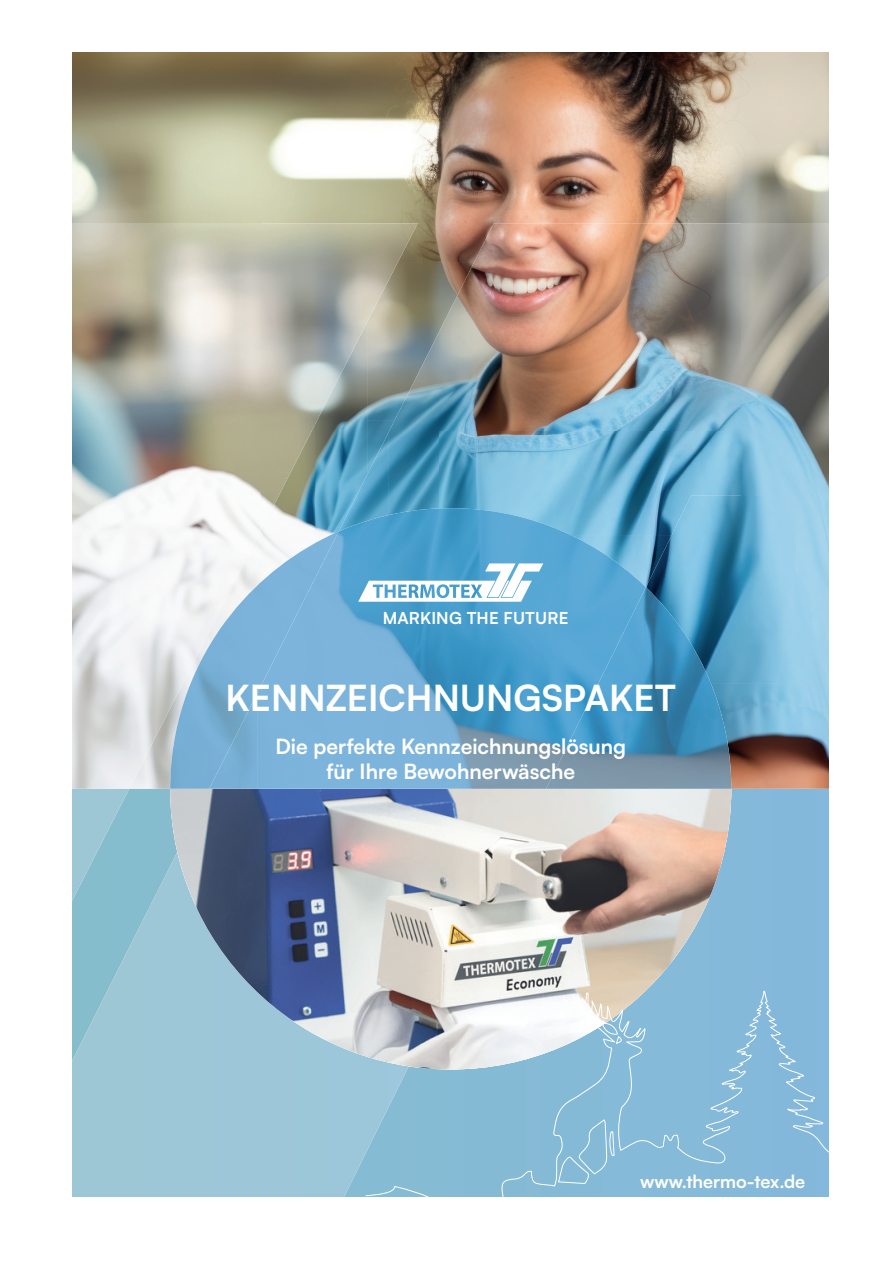
<style>
.page{position:relative;width:893px;height:1263px;background:#fff}
.page>*{position:absolute;margin:0;border:0;box-sizing:border-box;transform-origin:0 0}
.t1{font:700 36px "Satoshi";color:#fff}
.t2{font:700 21px/25.5px "Satoshi";color:#fff;text-align:center}
.t3{font:700 18px "Satoshi";color:#fff}
.t4{font:700 16.5px "Satoshi";letter-spacing:.01em;color:#fff}
</style>
<div class="page">
<div style="left:731px;top:789px;width:98px;height:136px;background:#84b8db"></div>
<svg style="left:72px;top:789px;width:293px;height:408px;background:#97c4d4"></svg>
<img style="left:170px;top:789px;width:561px;height:280px">
<img style="left:72px;top:52px;width:716px;height:210px">
<img style="left:368px;top:262px;width:71px;height:158px">
<img style="left:315px;top:326px;width:53px;height:182px">
<img style="left:263px;top:429px;width:52px;height:110px">
<img style="left:367px;top:420px;width:21px;height:12px">
<img style="left:672px;top:495px;width:157px;height:188px">
<img style="left:157px;top:736px;width:1px;height:53px">
<img style="left:731px;top:683px;width:98px;height:106px">
<img style="left:546px;top:789px;width:137px;height:1px">
<img style="left:72px;top:223px;width:189px;height:411px">
<img style="left:261px;top:223px;width:157px;height:103px">
<img style="left:261px;top:326px;width:104px;height:103px">
<img style="left:261px;top:429px;width:52px;height:102px">
<img style="left:72px;top:634px;width:85px;height:155px">
<img style="left:156px;top:634px;width:14px;height:102px">
<img style="left:439px;top:223px;width:303px;height:312px">
<img style="left:742px;top:223px;width:87px;height:272px">
<img style="left:388px;top:331px;width:51px;height:177px">
<img style="left:339px;top:432px;width:50px;height:76px">
<img style="left:646px;top:535px;width:26px;height:52px">
<img style="left:221px;top:539px;width:85px;height:147px">
<img style="left:170px;top:627px;width:51px;height:162px">
<img style="left:578px;top:587px;width:153px;height:202px">
<img style="left:306px;top:508px;width:243px;height:281px">
<img style="left:549px;top:526px;width:97px;height:169px">
<div style="left:257px;top:596px;width:49px;height:193px;background:#7db4db"></div>
<img style="left:209px;top:692px;width:49px;height:97px">
<img style="left:549px;top:695px;width:44px;height:88px">
<svg style="left:358px;top:563px;width:185px;height:39px"></svg>
<svg style="left:365px;top:925px;width:464px;height:272px;background:#9ec2d5"></svg>
<p class="t4" style="left:383px;top:606px;width:187px">MARKING THE FUTURE</p>
<h1 class="t1" style="left:225px;top:672px;width:452px">KENNZEICHNUNGSPAKET</h1>
<p class="t2" style="left:275px;top:732px;width:352px">Die perfekte Kennzeichnungslösung für Ihre Bewohnerwäsche</p>
<p class="t3" style="left:640px;top:1169px;width:166px">www.thermo-tex.de</p>
</div>
